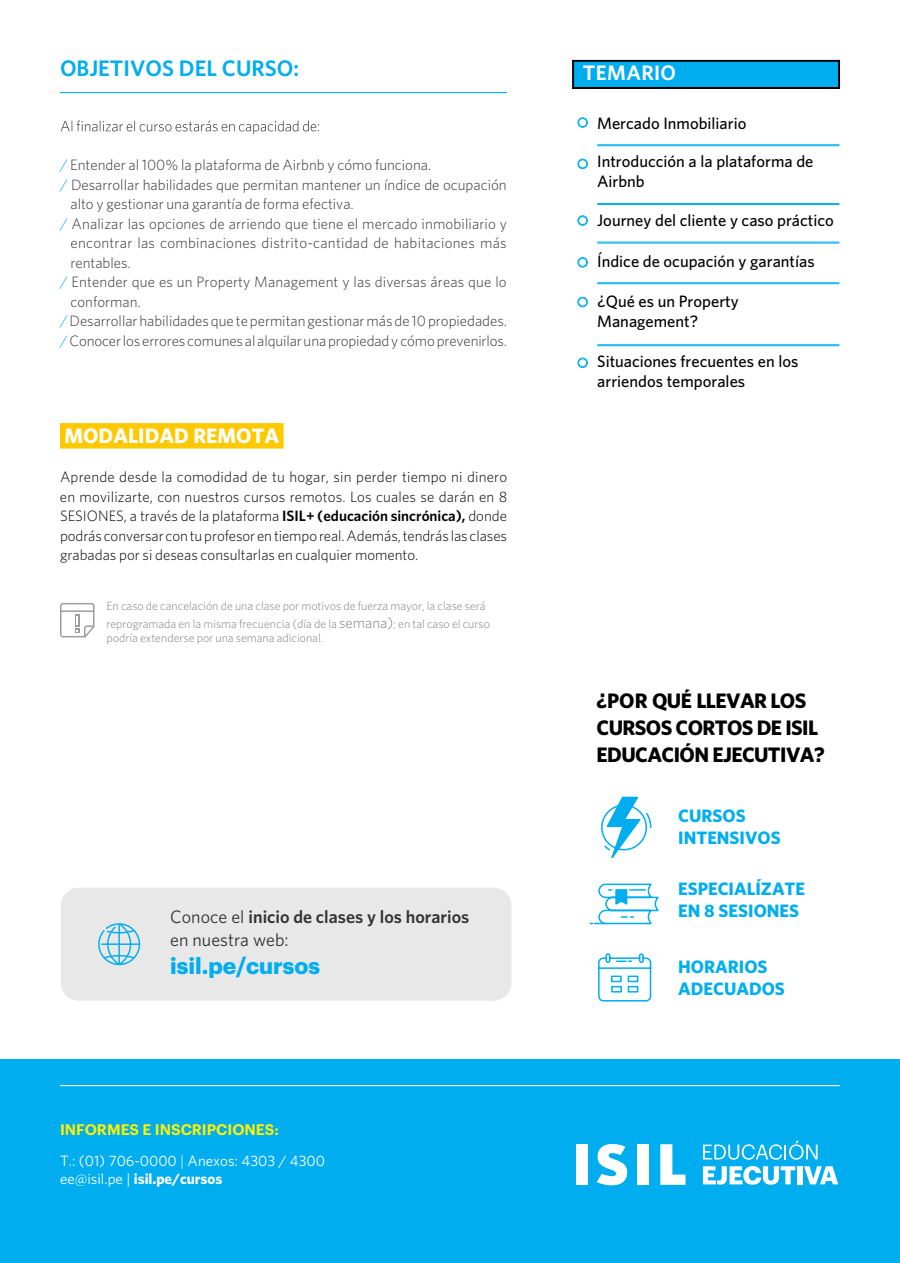
<style>
.page{position:relative;width:900px;height:1263px;background:#fff}
.page>*{position:absolute;margin:0;border:0;box-sizing:border-box;transform-origin:0 0}
.t1{font:600 22.5px "Whitney";color:#00aeef}
.t2{font:700 22.5px "Graphik";color:#00aeef}
.t3{font:700 21px/27px "Whitney";letter-spacing:-.03em;color:#000}
.t4{font:700 21px "Whitney";color:#fff}
.t5{font:600 21px "Whitney";letter-spacing:.02em;color:#fff}
.t6{font:700 18px/21.6px "Whitney";color:#00aeef}
.t7{font:600 18px/22.5px "Whitney";color:#333}
.t8{font:500 16.5px/19.8px "Whitney";color:#000}
.t9{font:300 15px "Whitney";color:#333}
.t10{font:300 15px/19.5px "Whitney";color:#000;text-align:justify}
.t11{font:300 15px "Whitney";letter-spacing:.02em;color:#333}
.t12{font:15px/18px "Whitney";color:#fff}
.t13{font:600 15px "Graphik";color:#fff200}
.t14{font:300 12px/18px "Whitney";color:#808080}
.s1{color:#00aeef}
.s2{font-weight:600}
.s3{font-size:15px}
.s4{font-weight:400}
.s5{font-weight:300}
.s6{font-weight:700}
</style>
<div class="page">
<hr style="left:60px;top:92px;width:447px;height:1px;background:#00aeef">
<div style="left:60px;top:423px;width:224px;height:26px;background:#ffc900"></div>
<svg style="left:61px;top:121px;width:258px;height:13px"></svg>
<svg style="left:60px;top:603px;width:34px;height:34px"></svg>
<hr style="left:597px;top:144px;width:242px;height:1px;background:#00aeef">
<hr style="left:597px;top:145px;width:242px;height:1px;background:#00aeef">
<hr style="left:597px;top:282px;width:242px;height:1px;background:#00aeef">
<hr style="left:597px;top:283px;width:242px;height:1px;background:#00aeef">
<hr style="left:597px;top:344px;width:242px;height:1px;background:#00aeef">
<hr style="left:597px;top:345px;width:242px;height:1px;background:#00aeef">
<hr style="left:597px;top:242px;width:242px;height:1px;background:#00aeef">
<hr style="left:597px;top:243px;width:242px;height:1px;background:#00aeef">
<hr style="left:597px;top:203px;width:242px;height:1px;background:#00aeef">
<hr style="left:597px;top:204px;width:242px;height:1px;background:#00aeef">
<svg style="left:572px;top:60px;width:268px;height:29px;background:#009fda"></svg>
<div style="left:573px;top:61px;width:266px;height:27px;border:1px solid #000"></div>
<div style="left:578px;top:117px;width:10px;height:11px;border:1px solid #00aeef;border-radius:50%"></div>
<div style="left:579px;top:118px;width:8px;height:9px;border:1px solid #00aeef;border-radius:50%"></div>
<div style="left:578px;top:159px;width:10px;height:10px;border:1px solid #00aeef;border-radius:50%"></div>
<div style="left:579px;top:160px;width:8px;height:8px;border:1px solid #00aeef;border-radius:50%"></div>
<div style="left:578px;top:215px;width:10px;height:11px;border:1px solid #00aeef;border-radius:50%"></div>
<div style="left:579px;top:216px;width:8px;height:9px;border:1px solid #00aeef;border-radius:50%"></div>
<div style="left:578px;top:257px;width:10px;height:10px;border:1px solid #00aeef;border-radius:50%"></div>
<div style="left:579px;top:258px;width:8px;height:8px;border:1px solid #00aeef;border-radius:50%"></div>
<div style="left:578px;top:297px;width:10px;height:10px;border:1px solid #00aeef;border-radius:50%"></div>
<div style="left:579px;top:298px;width:8px;height:8px;border:1px solid #00aeef;border-radius:50%"></div>
<div style="left:578px;top:358px;width:10px;height:10px;border:1px solid #00aeef;border-radius:50%"></div>
<div style="left:579px;top:359px;width:8px;height:8px;border:1px solid #00aeef;border-radius:50%"></div>
<div style="left:61px;top:888px;width:451px;height:113px;background:#e8e8e8;border-radius:18px"></div>
<svg style="left:98px;top:923px;width:42px;height:42px"></svg>
<svg style="left:598px;top:953px;width:54px;height:49px"></svg>
<svg style="left:589px;top:883px;width:70px;height:42px"></svg>
<svg style="left:601px;top:796px;width:51px;height:63px"></svg>
<div style="left:0;top:1059px;width:900px;height:204px;background:#00aeef"></div>
<hr style="left:60px;top:1085px;width:780px;height:1px;background:#fff">
<svg style="left:597px;top:1144px;width:30px;height:41px"></svg>
<svg style="left:660px;top:1144px;width:26px;height:41px"></svg>
<svg style="left:703px;top:1141px;width:115px;height:19px"></svg>
<svg style="left:703px;top:1166px;width:92px;height:19px"></svg>
<div style="left:797px;top:1166px;width:5px;height:18px;background:#fff"></div>
<svg style="left:804px;top:1166px;width:34px;height:18px"></svg>
<div style="left:637px;top:1144px;width:12px;height:41px;background:#fff"></div>
<div style="left:576px;top:1144px;width:12px;height:41px;background:#fff"></div>
<h1 class="t1" style="left:60px;top:55px;width:241px">OBJETIVOS DEL CURSO:</h1>
<p class="t9" style="left:60px;top:156px;width:373px"><span class="s1">/</span> Entender al 100% la plataforma de Airbnb y cómo funciona.</p>
<p class="t9" style="left:60px;top:176px;width:448px"><span class="s1">/</span> Desarrollar habilidades que permitan mantener un índice de ocupación</p>
<p class="t9" style="left:70px;top:195px;width:285px">alto y gestionar una garantía de forma efectiva.</p>
<p class="t9" style="left:60px;top:215px;width:449px"><span class="s1">/</span> Analizar las opciones de arriendo que tiene el mercado inmobiliario y</p>
<p class="t11" style="left:71px;top:234px;width:438px">encontrar las combinaciones distrito-cantidad de habitaciones más</p>
<p class="t9" style="left:71px;top:254px;width:62px">rentables.</p>
<p class="t9" style="left:60px;top:273px;width:448px"><span class="s1">/</span> Entender que es un Property Management y las diversas áreas que lo</p>
<p class="t9" style="left:71px;top:293px;width:72px">conforman.</p>
<p class="t9" style="left:60px;top:312px;width:448px"><span class="s1">/</span>Desarrollarhabilidadesque te permitangestionarmás de 10propiedades.</p>
<p class="t9" style="left:60px;top:332px;width:449px"><span class="s1">/</span>Conocerlos errores comunes al alquilarunapropiedady cómoprevenirlos.</p>
<h2 class="t4" style="left:64px;top:423px;width:216px">MODALIDAD REMOTA</h2>
<p class="t10" style="left:60px;top:467px;width:449px">Aprende desde la comodidad de tu hogar, sin perder tiempo ni dinero en movilizarte, con nuestros cursos remotos. Los cuales se darán en 8<br>SESIONES, a través de la plataforma <span class="s2">ISIL+ (educación sincrónica),</span> donde podrás conversar contuprofesor entiemporeal.Además,tendrás las clases grabadas por si deseas consultarlas en cualquier momento.</p>
<p class="t14" style="left:106px;top:596px;width:385px">En caso de cancelación de una clase por motivos de fuerza mayor, la clase será reprogramada en la misma frecuencia (día de la <span class="s3">semana)</span>; en tal caso el curso</p>
<p class="t14" style="left:106px;top:629px;width:218px">podría extenderse por una semana adicional.</p>
<p class="t7" style="left:170px;top:905px;width:301px"><span class="s4">Conoce el</span> inicio de clases y los horarios <span class="s4">en nuestra web:</span></p>
<h1 class="t2" style="left:170px;top:949px;width:151px">isil.pe/cursos</h1>
<p class="t13" style="left:60px;top:1118px;width:220px">INFORMES E INSCRIPCIONES:</p>
<p class="t12" style="left:60px;top:1151px;width:267px">T.: (01) 706-0000 <span class="s5">|</span> Anexos: 4303 / 4300 ee@isil.pe | <span class="s6">isil.pe/cursos</span></p>
<h2 class="t5" style="left:583px;top:60px;width:95px">TEMARIO</h2>
<p class="t8" style="left:597px;top:113px;width:151px">Mercado Inmobiliario</p>
<p class="t8" style="left:597px;top:151px;width:218px">Introducción a la plataforma de<br>Airbnb</p>
<p class="t8" style="left:597px;top:210px;width:238px">Journey del cliente y caso práctico</p>
<p class="t8" style="left:597px;top:251px;width:219px">Índice de ocupación y garantías</p>
<p class="t8" style="left:597px;top:291px;width:143px">¿Qué es un Property<br>Management?</p>
<p class="t8" style="left:597px;top:351px;width:203px">Situaciones frecuentes en los arriendos temporales</p>
<h2 class="t3" style="left:597px;top:687px;width:230px">¿POR QUÉ LLEVAR LOS<br>CURSOS CORTOS DE ISIL<br>EDUCACIÓN EJECUTIVA?</h2>
<p class="t6" style="left:678px;top:805px;width:104px">CURSOS<br>INTENSIVOS</p>
<p class="t6" style="left:678px;top:878px;width:129px">ESPECIALÍZATE<br>EN 8 SESIONES</p>
<p class="t6" style="left:678px;top:955px;width:108px">HORARIOS<br>ADECUADOS</p>
</div>
